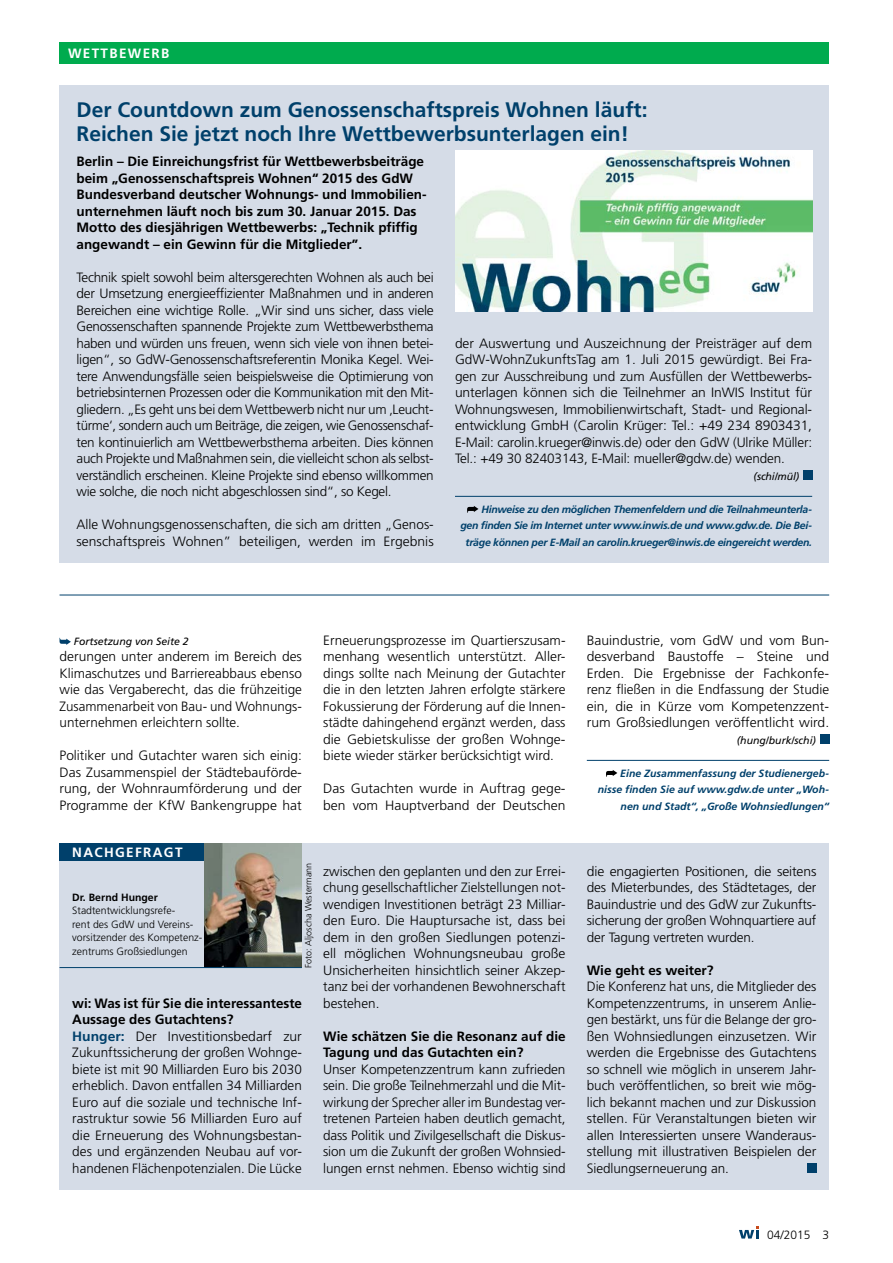
<style>
.page{position:relative;width:893px;height:1263px;background:#fff}
.page>*{position:absolute;margin:0;border:0;box-sizing:border-box;transform-origin:0 0}
.t1{font:700 21px/24px "Frutiger";color:#00406b}
.t2{font:300 13.5px/16.5px "Frutiger";color:#000;text-align:justify}
.t3{font:700 13.5px/16.5px "Frutiger";color:#000}
.t4{font:700 13.5px "Frutiger";letter-spacing:.1em;color:#fff}
.t5{font:300 12px "Frutiger";color:#000}
.t6{font:italic 700 10.5px/16.5px "Frutiger";letter-spacing:-.025em;color:#00406b;text-align:right}
.t7{font:italic 700 10.5px/16.5px "Frutiger";color:#00406b;text-align:right}
.t8{font:300 10.5px/13.5px "Frutiger";color:#000}
.t9{font:italic 10.5px "Frutiger";color:#000}
.t10{font:700 10.5px "Frutiger";color:#000}
.t11{font:300 9px "Frutiger";color:#000}
.s1{font-weight:700}
.s2{font-weight:700;color:#00406b}
</style>
<div class="page">
<div style="left:60px;top:43px;width:769px;height:21px;background:#00ab4e"></div>
<hr style="left:587px;top:760px;width:242px;height:1px;background:#00406b">
<div style="left:820px;top:734px;width:9px;height:10px;background:#00406b"></div>
<svg style="left:606px;top:770px;width:11px;height:7px"></svg>
<div style="left:60px;top:85px;width:769px;height:477px;background:#d5dce7"></div>
<hr style="left:455px;top:496px;width:357px;height:1px;background:#00406b">
<div style="left:803px;top:470px;width:9px;height:10px;background:#00406b"></div>
<svg style="left:467px;top:506px;width:11px;height:7px"></svg>
<img style="left:455px;top:150px;width:357px;height:162px">
<hr style="left:60px;top:595px;width:769px;height:1px;background:#00406b">
<div style="left:60px;top:843px;width:769px;height:347px;background:#d5dce7"></div>
<div style="left:60px;top:843px;width:144px;height:17px;background:#00406b"></div>
<hr style="left:60px;top:860px;width:242px;height:1px;background:#00406b">
<img style="left:204px;top:843px;width:98px;height:124px">
<div style="left:807px;top:1163px;width:9px;height:10px;background:#00406b"></div>
<hr style="left:60px;top:967px;width:242px;height:1px;background:#00406b">
<svg style="left:60px;top:638px;width:11px;height:7px"></svg>
<svg style="left:739px;top:1226px;width:20px;height:12px"></svg>
<p class="t4" style="left:68px;top:46px;width:103px">WETTBEWERB</p>
<h1 class="t1" style="left:77px;top:98px;width:572px">Der Countdown zum Genossenschaftspreis Wohnen läuft:<br>Reichen Sie jetzt noch Ihre Wettbewerbsunterlagen ein!</h1>
<p class="t3" style="left:77px;top:153px;width:352px">Berlin – Die Einreichungsfrist für Wettbewerbsbeiträge beim „Genossenschaftspreis Wohnen“ 2015 des GdW Bundesverband deutscher Wohnungs- und Immobilien&shy;unternehmen läuft noch bis zum 30. Januar 2015. Das Motto des diesjährigen Wettbewerbs: „Technik pfiffig angewandt – ein Gewinn für die Mitglieder”.</p>
<p class="t2" style="left:77px;top:269px;width:359px">Technik spielt sowohl beim altersgerechten Wohnen als auch bei der Umsetzung energieeffizienter Maßnahmen und in anderen Bereichen eine wichtige Rolle. „Wir sind uns sicher, dass viele Genossenschaften spannende Projekte zum Wettbewerbsthema haben und würden uns freuen, wenn sich viele von ihnen betei&shy;ligen“, so GdW-Genossenschaftsreferentin Monika Kegel. Wei&shy;tere Anwendungsfälle seien beispielsweise die Optimierung von betriebsinternen Prozessen oder die Kommunikation mit den Mit&shy;gliedern. „Es geht uns bei dem Wettbewerb nicht nur um ‚Leucht&shy;türme‘, sondern auch um Beiträge, die zeigen, wie Genossenschaf&shy;ten kontinuierlich am Wettbewerbsthema arbeiten. Dies können auch Projekte und Maßnahmen sein, die vielleicht schon als selbst&shy;verständlich erscheinen. Kleine Projekte sind ebenso willkommen wie solche, die noch nicht abgeschlossen sind“, so Kegel.</p>
<p class="t2" style="left:77px;top:517px;width:359px">Alle Wohnungsgenossenschaften, die sich am dritten „Genos&shy;senschaftspreis Wohnen” beteiligen, werden im Ergebnis</p>
<p class="t2" style="left:455px;top:335px;width:359px">der Auswertung und Auszeichnung der Preisträger auf dem GdW-WohnZukunftsTag am 1. Juli 2015 gewürdigt. Bei Fra&shy;gen zur Ausschreibung und zum Ausfüllen der Wettbewerbs&shy;unterlagen können sich die Teilnehmer an InWIS Institut für Wohnungswesen, Immobilienwirtschaft, Stadt- und Regional&shy;entwicklung GmbH (Carolin Krüger: Tel.: +49 234 8903431, E-Mail: carolin.krueger@inwis.de) oder den GdW (Ulrike Müller:<br>Tel.: +49 30 82403143, E-Mail: mueller@gdw.de) wenden.</p>
<p class="t9" style="left:754px;top:470px;width:47px">(schi/mül)</p>
<p class="t6" style="left:460px;top:501px;width:353px">Hinweise zu den möglichen Themenfeldern und die Teilnahmeunterla-<br>gen finden Sie im Internet unter www.inwis.de und www.gdw.de. Die Bei&shy;träge können per E-Mail an carolin.krueger@inwis.de eingereicht werden.</p>
<p class="t9" style="left:74px;top:635px;width:116px">Fortsetzung von Seite 2</p>
<p class="t2" style="left:60px;top:649px;width:244px">derungen unter anderem im Bereich des Klimaschutzes und Barriereabbaus ebenso wie das Vergaberecht, das die frühzeitige Zusammenarbeit von Bau- und Wohnungs&shy;unternehmen erleichtern sollte.</p>
<p class="t2" style="left:60px;top:748px;width:244px">Politiker und Gutachter waren sich einig:<br>Das Zusammenspiel der Städtebauförde&shy;rung, der Wohnraumförderung und der Programme der KfW Bankengruppe hat</p>
<p class="t2" style="left:323px;top:632px;width:244px">Erneuerungsprozesse im Quartierszusam&shy;menhang wesentlich unterstützt. Aller&shy;dings sollte nach Meinung der Gutachter die in den letzten Jahren erfolgte stärkere Fokussierung der Förderung auf die Innen&shy;städte dahingehend ergänzt werden, dass die Gebietskulisse der großen Wohnge&shy;biete wieder stärker berücksichtigt wird.</p>
<p class="t2" style="left:323px;top:781px;width:244px">Das Gutachten wurde in Auftrag gege&shy;ben vom Hauptverband der Deutschen</p>
<p class="t4" style="left:72px;top:844px;width:112px">NACHGEFRAGT</p>
<p class="t10" style="left:72px;top:891px;width:87px">Dr. Bernd Hunger</p>
<p class="t8" style="left:72px;top:904px;width:132px">Stadtentwicklungsrefe-<br>rent des GdW und Vereins&shy;vorsitzender des Kompetenz&shy;zentrums Großsiedlungen</p>
<p class="t11" style="left:303px;top:968px;width:107px;rotate:-90deg">Foto: Aljoscha Westermann</p>
<p class="t2" style="left:72px;top:995px;width:231px;text-align:left"><span class="s1">wi: Was ist für Sie die interessanteste Aussage des Gutachtens?<br></span><span class="s2">Hunger:</span> Der Investitionsbedarf zur Zukunftssicherung der großen Wohnge&shy;biete ist mit 90 Milliarden Euro bis 2030 erheblich. Davon entfallen 34 Milliarden Euro auf die soziale und technische Inf&shy;rastruktur sowie 56 Milliarden Euro auf die Erneuerung des Wohnungsbestan&shy;des und ergänzenden Neubau auf vor&shy;handenen Flächenpotenzialen. Die Lücke</p>
<p class="t2" style="left:323px;top:863px;width:244px">zwischen den geplanten und den zur Errei&shy;chung gesellschaftlicher Zielstellungen not&shy;wendigen Investitionen beträgt 23 Milliar&shy;den Euro. Die Hauptursache ist, dass bei dem in den großen Siedlungen potenzi&shy;ell möglichen Wohnungsneubau große Unsicherheiten hinsichtlich seiner Akzep&shy;tanz bei der vorhandenen Bewohnerschaft bestehen.</p>
<p class="t3" style="left:323px;top:1028px;width:244px">Wie schätzen Sie die Resonanz auf die<br>Tagung und das Gutachten ein?</p>
<p class="t2" style="left:323px;top:1061px;width:244px">Unser Kompetenzzentrum kann zufrieden sein. Die große Teilnehmerzahl und die Mit&shy;wirkung der Sprecher aller im Bundestag ver&shy;tretenen Parteien haben deutlich gemacht, dass Politik und Zivilgesellschaft die Diskus&shy;sion um die Zukunft der großen Wohnsied&shy;lungen ernst nehmen. Ebenso wichtig sind</p>
<p class="t2" style="left:587px;top:632px;width:244px">Bauindustrie, vom GdW und vom Bun&shy;desverband Baustoffe – Steine und Erden. Die Ergebnisse der Fachkonfe&shy;renz fließen in die Endfassung der Studie ein, die in Kürze vom Kompetenzzent&shy;rum Großsiedlungen veröffentlicht wird.</p>
<p class="t9" style="left:737px;top:734px;width:81px">(hung/burk/schi)</p>
<p class="t7" style="left:598px;top:765px;width:233px">Eine Zusammenfassung der Studienergeb&shy;nisse finden Sie auf www.gdw.de unter „Woh&shy;nen und Stadt“, „Große Wohnsiedlungen“</p>
<p class="t2" style="left:587px;top:863px;width:231px">die engagierten Positionen, die seitens des Mieterbundes, des Städtetages, der Bauindustrie und des GdW zur Zukunfts&shy;sicherung der großen Wohnquartiere auf der Tagung vertreten wurden.</p>
<p class="t3" style="left:587px;top:962px;width:128px">Wie geht es weiter?</p>
<p class="t2" style="left:587px;top:979px;width:231px">Die Konferenz hat uns, die Mitglieder des Kompetenzzentrums, in unserem Anlie&shy;gen bestärkt, uns für die Belange der gro&shy;ßen Wohnsiedlungen einzusetzen. Wir werden die Ergebnisse des Gutachtens so schnell wie möglich in unserem Jahr&shy;buch veröffentlichen, so breit wie mög&shy;lich bekannt machen und zur Diskussion stellen. Für Veranstaltungen bieten wir allen Interessierten unsere Wanderaus&shy;stellung mit illustrativen Beispielen der Siedlungserneuerung an.</p>
<p class="t5" style="left:767px;top:1227px;width:64px">04/2015 3</p>
</div>
